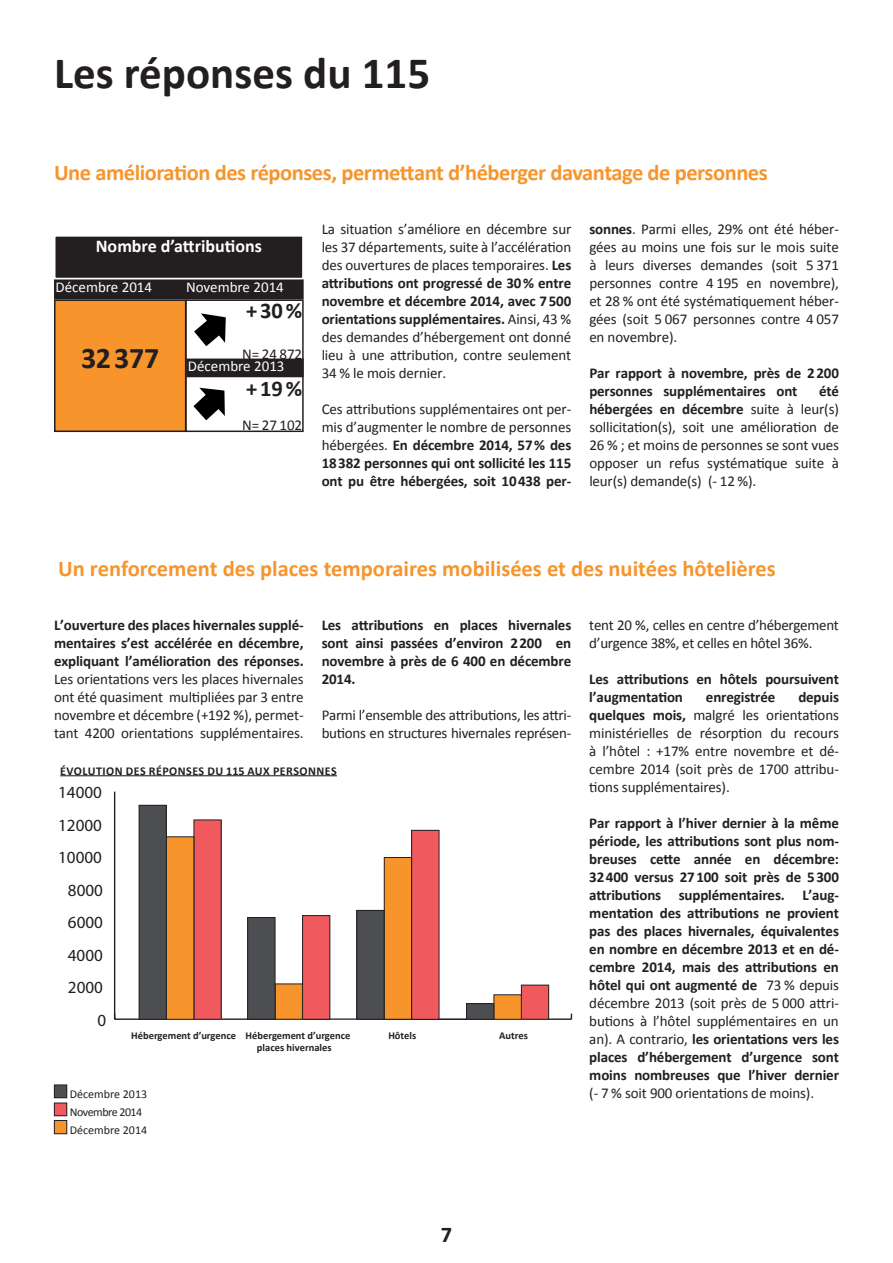
<style>
.page{position:relative;width:893px;height:1263px;background:#fff}
.page>*{position:absolute;margin:0;border:0;box-sizing:border-box;transform-origin:0 0}
.t1{font:700 45px "Calibri";color:#231f20}
.t2{font:700 30px "Calibri";letter-spacing:-.01em;color:#231f20}
.t3{font:700 22.5px "Calibri";letter-spacing:-.015em;color:#f7952c}
.t4{font:700 22.5px "Calibri";color:#231f20}
.t5{font:700 18px "Calibri";color:#fff}
.t6{font:17.1px "Myriad Pro";color:#231f20}
.t7{font:15px/18px "Calibri";letter-spacing:-.01em;color:#231f20;text-align:justify}
.t8{font:700 15px/18px "Calibri";letter-spacing:-.01em;color:#231f20;text-align:justify}
.t9{font:15px "Calibri";color:#fff}
.t10{font:700 12px "Calibri";letter-spacing:.04em;color:#231f20}
.t11{font:12px/18px "Calibri";color:#231f20}
.t12{font:700 10.5px "Calibri";color:#231f20}
.s1{font-weight:700}
.s2{font-weight:400}
</style>
<div class="page">
<hr style="left:60px;top:775px;width:277px;height:1px;background:#231f20">
<hr style="left:115px;top:1018px;width:456px;height:2px;background:#231f20">
<hr style="left:114px;top:792px;width:1px;height:227px;background:#231f20">
<div style="left:521px;top:985px;width:28px;height:34px;background:#f05a5e"></div>
<div style="left:521px;top:985px;width:28px;height:34px;border:1px solid #231f20"></div>
<div style="left:494px;top:995px;width:27px;height:24px;background:#f7952c"></div>
<div style="left:493px;top:994px;width:29px;height:26px;border:1px solid #231f20"></div>
<div style="left:467px;top:1003px;width:27px;height:16px;background:#4c4e52"></div>
<div style="left:466px;top:1003px;width:28px;height:16px;border:1px solid #231f20"></div>
<div style="left:412px;top:830px;width:27px;height:189px;background:#f05a5e"></div>
<div style="left:384px;top:857px;width:28px;height:162px;background:#f7952c"></div>
<div style="left:384px;top:857px;width:28px;height:162px;border:1px solid #231f20"></div>
<div style="left:357px;top:910px;width:27px;height:109px;background:#4c4e52"></div>
<div style="left:356px;top:910px;width:28px;height:109px;border:1px solid #231f20"></div>
<div style="left:303px;top:916px;width:27px;height:103px;background:#f05a5e"></div>
<div style="left:302px;top:915px;width:28px;height:104px;border:1px solid #231f20"></div>
<div style="left:275px;top:984px;width:27px;height:35px;background:#f7952c"></div>
<div style="left:275px;top:983px;width:28px;height:36px;border:1px solid #231f20"></div>
<div style="left:248px;top:917px;width:27px;height:102px;background:#4c4e52"></div>
<div style="left:247px;top:917px;width:28px;height:103px;border:1px solid #231f20"></div>
<svg style="left:247px;top:1019px;width:27px;height:1px"></svg>
<div style="left:194px;top:820px;width:27px;height:199px;background:#f05a5e"></div>
<div style="left:194px;top:819px;width:28px;height:200px;border:1px solid #231f20"></div>
<div style="left:166px;top:837px;width:28px;height:182px;background:#f7952c"></div>
<div style="left:139px;top:805px;width:27px;height:214px;background:#4c4e52"></div>
<div style="left:139px;top:805px;width:28px;height:214px;border:1px solid #231f20"></div>
<div style="left:54px;top:1085px;width:13px;height:13px;background:#4c4e52"></div>
<div style="left:54px;top:1084px;width:13px;height:14px;border:1px solid #231f20"></div>
<div style="left:54px;top:1103px;width:13px;height:13px;background:#f05a5e"></div>
<div style="left:54px;top:1103px;width:13px;height:13px;border:1px solid #231f20"></div>
<div style="left:54px;top:1120px;width:13px;height:14px;background:#f7952c"></div>
<div style="left:54px;top:1120px;width:13px;height:14px;border:1px solid #231f20"></div>
<div style="left:55px;top:300px;width:131px;height:131px;background:#f7952c"></div>
<div style="left:54px;top:299px;width:132px;height:133px;border:2px solid #231f20"></div>
<div style="left:185px;top:299px;width:119px;height:133px;border:2px solid #231f20"></div>
<div style="left:187px;top:359px;width:116px;height:17px;background:#231f20"></div>
<div style="left:186px;top:359px;width:118px;height:18px;border:2px solid #231f20"></div>
<div style="left:55px;top:280px;width:248px;height:19px;background:#231f20"></div>
<div style="left:54px;top:279px;width:250px;height:20px;border:2px solid #231f20"></div>
<div style="left:55px;top:236px;width:248px;height:42px;background:#231f20"></div>
<div style="left:54px;top:235px;width:250px;height:44px;border:2px solid #fff"></div>
<svg style="left:194px;top:313px;width:32px;height:33px"></svg>
<svg style="left:193px;top:388px;width:32px;height:32px"></svg>
<h1 class="t1" style="left:54px;top:45px;width:378px">Les réponses du 115</h1>
<h3 class="t3" style="left:54px;top:159px;width:715px">Une amélioration des réponses, permettant d’héberger davantage de personnes</h3>
<p class="t5" style="left:96px;top:235px;width:168px">Nombre d’attributions</p>
<p class="t9" style="left:56px;top:278px;width:98px">Décembre 2014</p>
<p class="t9" style="left:186px;top:278px;width:99px">Novembre 2014</p>
<h2 class="t2" style="left:81px;top:340px;width:80px">32377</h2>
<h3 class="t4" style="left:246px;top:296px;width:58px">+30%</h3>
<p class="t7" style="left:242px;top:345px;width:61px">N= 24 872</p>
<h3 class="t4" style="left:246px;top:375px;width:58px">+19%</h3>
<p class="t7" style="left:242px;top:416px;width:61px">N= 27 102</p>
<p class="t9" style="left:188px;top:357px;width:98px">Décembre 2013</p>
<p class="t7" style="left:322px;top:220px;width:251px">La situation s’améliore en décembre sur les 37 départements, suite à l’accélération des ouvertures de places temporaires. <span class="s1">Les attributions ont progressé de 30% entre novembre et décembre 2014, avec 7500 orientations supplémentaires.</span> Ainsi, 43 % des demandes d’hébergement ont donné lieu à une attribution, contre seulement 34 % le mois dernier.</p>
<p class="t8" style="left:322px;top:399px;width:251px"><span class="s2">Ces attributions supplémentaires ont per&shy;mis d’augmenter le nombre de personnes hébergées.</span> En décembre 2014, 57% des 18382 personnes qui ont sollicité les 115 ont pu être hébergées, soit 10438 per-</p>
<p class="t7" style="left:589px;top:220px;width:251px"><span class="s1">sonnes</span>. Parmi elles, 29% ont été héber&shy;gées au moins une fois sur le mois suite à leurs diverses demandes (soit 5 371 personnes contre 4 195 en novembre), et 28 % ont été systématiquement héber&shy;gées (soit 5 067 personnes contre 4 057 en novembre).</p>
<p class="t8" style="left:589px;top:363px;width:251px">Par rapport à novembre, près de 2200 personnes supplémentaires ont</p>
<p class="t7" style="left:589px;top:382px;width:251px;text-indent:230px"><span class="s1">été hébergées en décembre</span> suite à leur(s) sollicitation(s), soit une amélioration de 26 % ; et moins de personnes se sont vues opposer un refus systématique suite à leur(s) demande(s) (- 12 %).</p>
<h3 class="t3" style="left:58px;top:555px;width:719px">Un renforcement des places temporaires mobilisées et des nuitées hôtelières</h3>
<p class="t7" style="left:589px;top:616px;width:251px">tent 20 %, celles en centre d’hébergement d’urgence 38%, et celles en hôtel 36%.</p>
<p class="t8" style="left:589px;top:669px;width:251px">Les attributions en hôtels poursuivent l’augmentation</p>
<p class="t8" style="left:54px;top:615px;width:251px">L’ouverture des places hivernales supplé&shy;mentaires s’est accélérée en décembre, expliquant l’amélioration des réponses.</p>
<p class="t7" style="left:54px;top:670px;width:251px">Les orientations vers les places hivernales ont été quasiment multipliées par 3 entre novembre et décembre (+192 %), permet&shy;tant 4200 orientations supplémentaires.</p>
<p class="t10" style="left:60px;top:763px;width:73px">évolution des</p>
<p class="t10" style="left:149px;top:763px;width:37px">réponses</p>
<p class="t10" style="left:207px;top:763px;width:73px">du 115 aux pers</p>
<p class="t10" style="left:299px;top:763px;width:17px">onnes</p>
<p class="t8" style="left:322px;top:615px;width:251px">Les attributions en places hivernales sont ainsi passées d’environ 2200 en novembre à près de 6 400 en décembre 2014.</p>
<p class="t7" style="left:322px;top:706px;width:251px">Parmi l’ensemble des attributions, les attri&shy;butions en structures hivernales représen-</p>
<p class="t8" style="left:706px;top:687px;width:71px">enregistrée</p>
<p class="t7" style="left:589px;top:688px;width:251px;text-indent:209px"><span class="s1">depuis quelques mois,</span> malgré les orientations ministérielles de résorption du recours à l’hôtel : +17% entre novembre et dé&shy;cembre 2014 (soit près de 1700 attribu&shy;tions supplémentaires).</p>
<p class="t8" style="left:589px;top:813px;width:251px">Par rapport à l’hiver dernier à la même période, les attributions sont plus nom&shy;breuses cette année en décembre:<br>32400 versus 27100 soit près de 5300 attributions supplémentaires. L’aug&shy;mentation des attributions ne provient pas des places hivernales, équivalentes en nombre en décembre 2013 et en dé&shy;cembre 2014, mais des attributions en hôtel qui ont augmenté de <span class="s2">73 % depuis décembre 2013 (soit près de 5 000 attri&shy;butions à l’hôtel supplémentaires en un an). A contrario,</span> les orientations vers les places d’hébergement d’urgence sont moins nombreuses que l’hiver dernier</p>
<p class="t7" style="left:589px;top:1084px;width:226px">(- 7 % soit 900 orientations de moins).</p>
<p class="t6" style="left:58px;top:782px;width:45px">14000</p>
<p class="t6" style="left:58px;top:814px;width:45px">12000</p>
<p class="t6" style="left:58px;top:847px;width:45px">10000</p>
<p class="t6" style="left:68px;top:879px;width:37px">8000</p>
<p class="t6" style="left:68px;top:912px;width:37px">6000</p>
<p class="t6" style="left:68px;top:944px;width:37px">4000</p>
<p class="t6" style="left:68px;top:977px;width:37px">2000</p>
<p class="t6" style="left:97px;top:1010px;width:10px">0</p>
<p class="t12" style="left:131px;top:1029px;width:221px">Hébergement d’urgence Hébergement d’urgence</p>
<p class="t12" style="left:388px;top:1029px;width:29px">Hôtels</p>
<p class="t12" style="left:499px;top:1029px;width:30px">Autres</p>
<p class="t12" style="left:257px;top:1041px;width:76px">places hivernales</p>
<p class="t11" style="left:70px;top:1085px;width:79px">Décembre 2013<br>Novembre 2014<br>Décembre 2014</p>
<h3 class="t4" style="left:441px;top:1221px;width:13px">7</h3>
</div>
